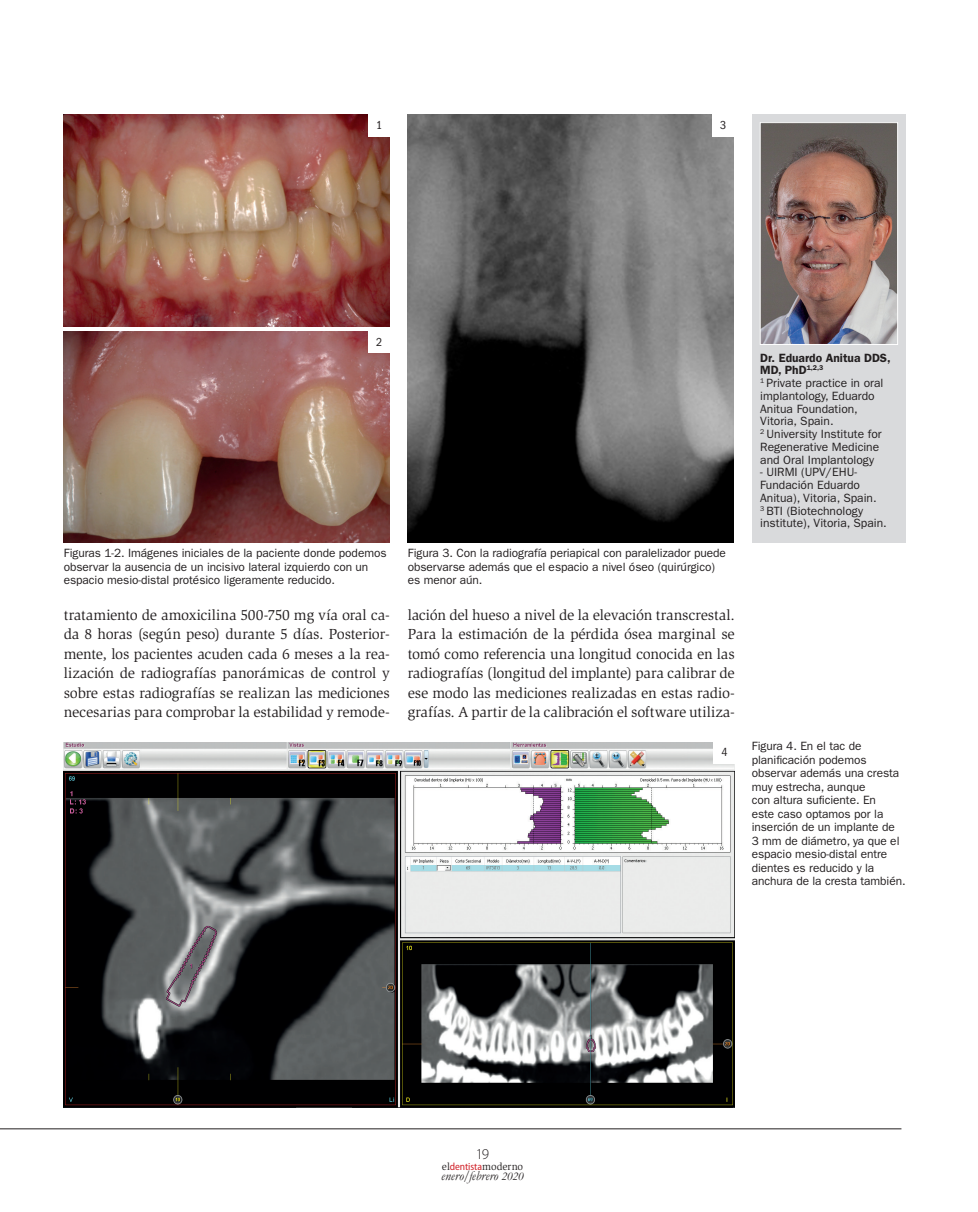
<style>
.page{position:relative;width:978px;height:1212px;background:#fff}
.page>*{position:absolute;margin:0;border:0;box-sizing:border-box;transform-origin:0 0}
.TEXTO{font:15px/19.5px "Slimbach Std";letter-spacing:-.01em;color:#231f20;text-align:justify}
.t1{font:300 15px "Myriad Pro";color:#231f20}
.t2{font:italic 13.5px "Garamond";letter-spacing:.005em;color:#231f20}
.PIE_DE_FOTO{font:12px/13.5px "ITC Franklin Gothic Std";letter-spacing:-.005em;color:#231f20}
.TEXTO_CV{font:12px/12.8px "ITC Franklin Gothic Std";color:#231f20}
.NOMBRE_CV{font:600 12px/12.8px "ITC Franklin Gothic Std";color:#231f20}
.DM_Didascalia_Italia{font:condensed 12px "ITC Franklin Gothic Std";color:#231f20}
.t3{font:10.5px "Slimbach Std";color:#231f20}
.s1{font-family:"Myriad Pro";font-stretch:semi-condensed;color:#d1232a}
.s2{font-size:12px}
</style>
<div class="page">
<hr style="left:0;top:1128px;width:901px;height:1px;background:#231f20">
<div style="left:752px;top:114px;width:154px;height:428px;background:#d9dadc"></div>
<img style="left:762px;top:124px;width:134px;height:219px">
<div style="left:760px;top:122px;width:138px;height:223px;border:1px solid #fff"></div>
<img style="left:64px;top:115px;width:326px;height:212px">
<img style="left:64px;top:332px;width:326px;height:210px">
<div style="left:368px;top:114px;width:23px;height:22px;background:#fff"></div>
<img style="left:408px;top:115px;width:326px;height:427px">
<div style="left:368px;top:331px;width:23px;height:22px;background:#fff"></div>
<div style="left:712px;top:114px;width:23px;height:22px;background:#fff"></div>
<img style="left:64px;top:742px;width:671px;height:365px">
<div style="left:713px;top:741px;width:23px;height:22px;background:#fff"></div>
<p class="DM_Didascalia_Italia" style="left:376px;top:118px;width:8px">1</p>
<p class="DM_Didascalia_Italia" style="left:720px;top:118px;width:8px">3</p>
<p class="DM_Didascalia_Italia" style="left:376px;top:335px;width:8px">2</p>
<p class="PIE_DE_FOTO" style="left:64px;top:547px;width:324px">Figuras 1-2. Imágenes iniciales de la paciente donde podemos observar la ausencia de un incisivo lateral izquierdo con un espacio mesio-distal protésico ligeramente reducido.</p>
<p class="PIE_DE_FOTO" style="left:408px;top:547px;width:320px">Figura 3. Con la radiografía periapical con paralelizador puede observarse además que el espacio a nivel óseo (quirúrgico)</p>
<p class="PIE_DE_FOTO" style="left:408px;top:574px;width:76px">es menor aún.</p>
<p class="TEXTO" style="left:64px;top:605px;width:327px">tratamiento de amoxicilina 500-750 mg vía oral ca&shy;da 8 horas (según peso) durante 5 días. Posterior&shy;mente, los pacientes acuden cada 6 meses a la rea&shy;lización de radiografías panorámicas de control y sobre estas radiografías se realizan las mediciones necesarias para comprobar la estabilidad y remode-</p>
<p class="TEXTO" style="left:408px;top:605px;width:329px">lación del hueso a nivel de la elevación transcrestal.</p>
<p class="TEXTO" style="left:408px;top:624px;width:329px">Para la estimación de la pérdida ósea marginal se tomó como referencia una longitud conocida en las radiografías (longitud del implante) para calibrar de ese modo las mediciones realizadas en estas radio&shy;grafías. A partir de la calibración el software utiliza-</p>
<p class="DM_Didascalia_Italia" style="left:721px;top:746px;width:8px">4</p>
<p class="NOMBRE_CV" style="left:760px;top:351px;width:132px">Dr. Eduardo Anitua DDS,<br>MD, PhD<sup>1,2,3</sup></p>
<p class="TEXTO_CV" style="left:760px;top:377px;width:125px"><sup>1</sup> Private practice in oral implantology, Eduardo<br>Anitua Foundation,</p>
<p class="TEXTO_CV" style="left:760px;top:415px;width:75px">Vitoria, Spain.</p>
<p class="TEXTO_CV" style="left:760px;top:428px;width:123px"><sup>2</sup> University Institute for<br>Regenerative Medicine and Oral Implantology</p>
<p class="TEXTO_CV" style="left:760px;top:466px;width:118px">- UIRMI (UPV/EHU-<br>Fundación Eduardo<br>Anitua), Vitoria, Spain.</p>
<p class="TEXTO_CV" style="left:760px;top:504px;width:128px"><sup>3</sup> BTI (Biotechnology institute), Vitoria, Spain.</p>
<p class="PIE_DE_FOTO" style="left:752px;top:739px;width:155px">Figura 4. En el tac de planificación podemos observar además una cresta muy estrecha, aunque<br>con altura suficiente. En<br>este caso optamos por la inserción de un implante de<br>3 mm de diámetro, ya que el espacio mesio-distal entre dientes es reducido y la anchura de la cresta también.</p>
<p class="t1" style="left:476px;top:1146px;width:15px">19</p>
<p class="t3" style="left:442px;top:1160px;width:83px">el<span class="s1">dentista</span>moderno</p>
<p class="t2" style="left:441px;top:1167px;width:84px">enero/febrero <span class="s2">2020</span></p>
</div>
